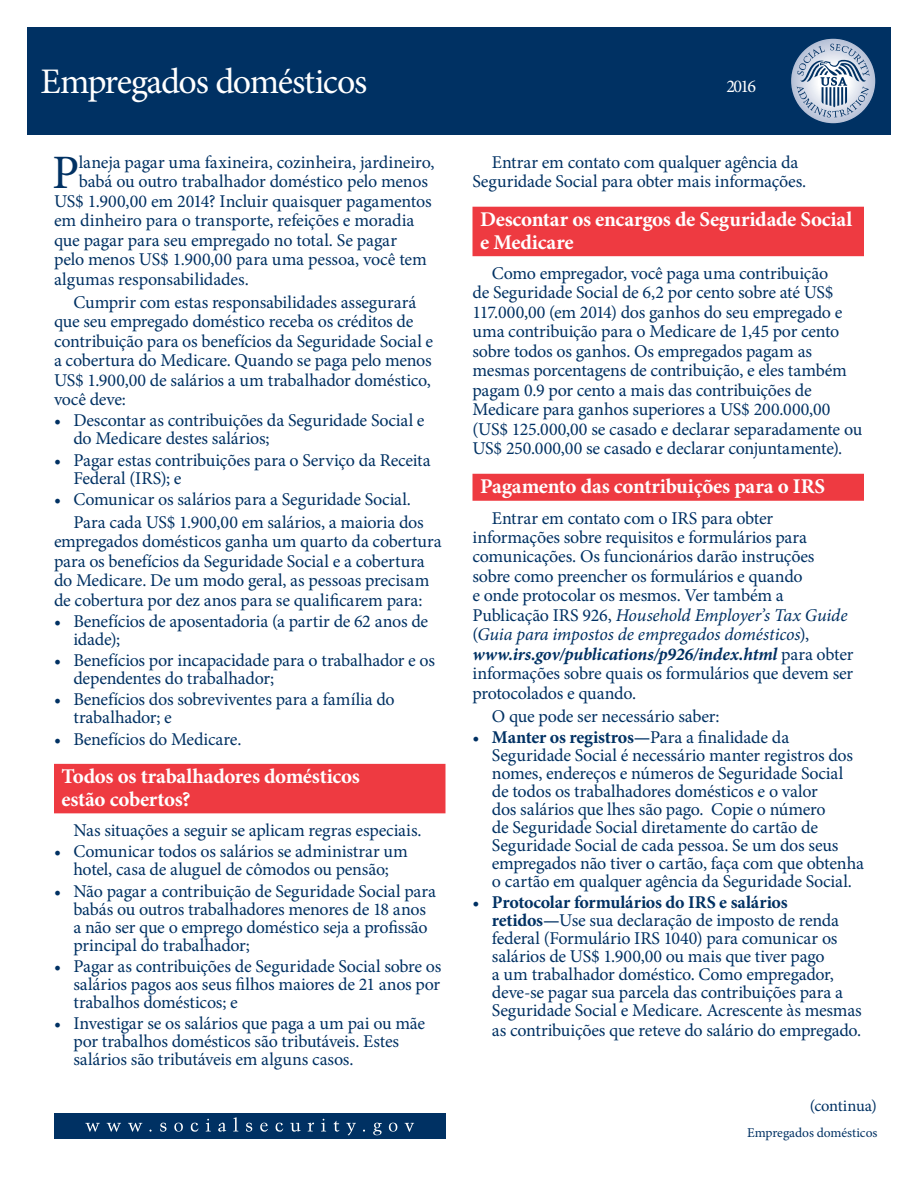
<style>
.page{position:relative;width:918px;height:1188px;background:#fff}
.page>*{position:absolute;margin:0;border:0;box-sizing:border-box;transform-origin:0 0}
.Intro_Paragraph{font:48px "Minion Pro";color:#003163}
.Pub_Title{font:36px "Minion Pro";letter-spacing:-.035em;color:#fff}
.H1-2{font:700 21px/22.5px "Minion Pro";letter-spacing:-.015em;color:#fff}
.H1-1{font:700 21px "Minion Pro";letter-spacing:-.01em;color:#fff}
.Paragraph{font:18px/19.5px "Minion Pro";letter-spacing:-.01em;color:#003163}
.Intro_Paragraph-2{font:18px "Minion Pro";letter-spacing:-.01em;color:#003163}
.Title_Date{font:18px "Minion Pro";color:#fff}
.t1{font:16.5px "Minion Pro";letter-spacing:-.005em;color:#003163}
.t2{font:13.5px "Minion Pro";letter-spacing:-.005em;color:#003163}
.s1{font-style:italic}
.s2{font-weight:700;font-style:italic}
.s3{font-weight:700}
</style>
<div class="page">
<div style="left:27px;top:27px;width:864px;height:108px;background:#003163"></div>
<div style="left:54px;top:1114px;width:392px;height:25px;background:#003163"></div>
<svg style="left:85px;top:1117px;width:329px;height:19px"></svg>
<svg style="left:790px;top:38px;width:86px;height:86px"></svg>
<svg style="left:797px;top:44px;width:73px;height:74px;background:#9eafc5"></svg>
<div style="left:54px;top:764px;width:392px;height:49px;background:#ee3a41"></div>
<div style="left:472px;top:207px;width:392px;height:49px;background:#ee3a41"></div>
<div style="left:472px;top:474px;width:392px;height:27px;background:#ee3a41"></div>
<p class="Pub_Title" style="left:40px;top:57px;width:328px">Empregados domésticos</p>
<p class="Intro_Paragraph" style="left:52px;top:140px;width:29px">P</p>
<p class="Intro_Paragraph-2" style="left:79px;top:150px;width:357px">laneja pagar uma faxineira, cozinheira, jardineiro,</p>
<p class="Intro_Paragraph-2" style="left:79px;top:170px;width:351px">babá ou outro trabalhador doméstico pelo menos</p>
<p class="Intro_Paragraph-2" style="left:54px;top:189px;width:379px">US$ 1.900,00 em 2014? Incluir quaisquer pagamentos</p>
<p class="Intro_Paragraph-2" style="left:54px;top:209px;width:362px">em dinheiro para o transporte, refeições e moradia</p>
<p class="Intro_Paragraph-2" style="left:54px;top:228px;width:345px">que pagar para seu empregado no total. Se pagar</p>
<p class="Intro_Paragraph-2" style="left:54px;top:248px;width:374px">pelo menos US$ 1.900,00 para uma pessoa, você tem</p>
<p class="Intro_Paragraph-2" style="left:54px;top:267px;width:196px">algumas responsabilidades.</p>
<p class="Paragraph" style="left:54px;top:292px;width:381px;text-indent:19px">Cumprir com estas responsabilidades assegurará que seu empregado doméstico receba os créditos de contribuição para os benefícios da Seguridade Social e a cobertura do Medicare. Quando se paga pelo menos US$ 1.900,00 de salários a um trabalhador doméstico, você deve:</p>
<p class="Paragraph" style="left:73px;top:412px;width:353px;line-height:18px;text-indent:-19px">• Descontar as contribuições da Seguridade Social e do Medicare destes salários;</p>
<p class="Paragraph" style="left:73px;top:451px;width:359px;line-height:18px;text-indent:-19px">• Pagar estas contribuições para o Serviço da Receita<br>Federal (IRS); e</p>
<p class="Paragraph" style="left:54px;top:490px;width:359px">• Comunicar os salários para a Seguridade Social.</p>
<p class="Paragraph" style="left:54px;top:512px;width:389px;text-indent:19px">Para cada US$ 1.900,00 em salários, a maioria dos empregados domésticos ganha um quarto da cobertura para os benefícios da Seguridade Social e a cobertura do Medicare. De um modo geral, as pessoas precisam de cobertura por dez anos para se qualificarem para:</p>
<p class="Paragraph" style="left:73px;top:612px;width:356px;line-height:18px;text-indent:-19px">• Benefícios de aposentadoria (a partir de 62 anos de idade);</p>
<p class="Paragraph" style="left:73px;top:652px;width:363px;line-height:18px;text-indent:-19px">• Benefícios por incapacidade para o trabalhador e os dependentes do trabalhador;</p>
<p class="Paragraph" style="left:73px;top:691px;width:323px;line-height:18px;text-indent:-19px">• Benefícios dos sobreviventes para a família do trabalhador; e</p>
<p class="Paragraph" style="left:54px;top:729px;width:189px">• Benefícios do Medicare.</p>
<h1 class="H1-2" style="left:62px;top:765px;width:300px">Todos os trabalhadores domésticos estão cobertos?</h1>
<p class="Paragraph" style="left:73px;top:821px;width:350px">Nas situações a seguir se aplicam regras especiais.</p>
<p class="Paragraph" style="left:54px;top:843px;width:356px;line-height:18px;text-align:center">• Comunicar todos os salários se administrar um hotel, casa de aluguel de cômodos ou pensão;</p>
<p class="Paragraph" style="left:73px;top:882px;width:364px;line-height:18px;text-indent:-19px">• Não pagar a contribuição de Seguridade Social para babás ou outros trabalhadores menores de 18 anos a não ser que o emprego doméstico seja a profissão principal do trabalhador;</p>
<p class="Paragraph" style="left:73px;top:957px;width:369px;line-height:18px;text-align:justify;text-indent:-19px">• Pagar as contribuições de Seguridade Social sobre os salários pagos aos seus filhos maiores de 21 anos por trabalhos domésticos; e</p>
<p class="Paragraph" style="left:73px;top:1014px;width:353px;line-height:18px;text-indent:-19px">• Investigar se os salários que paga a um pai ou mãe por trabalhos domésticos são tributáveis. Estes salários são tributáveis em alguns casos.</p>
<p class="Title_Date" style="left:726px;top:74px;width:31px">2016</p>
<p class="Paragraph" style="left:472px;top:153px;width:335px;text-indent:19px">Entrar em contato com qualquer agência da<br>Seguridade Social para obter mais informações.</p>
<h1 class="H1-2" style="left:480px;top:208px;width:374px">Descontar os encargos de Seguridade Social e Medicare</h1>
<p class="Paragraph" style="left:472px;top:264px;width:391px;text-indent:19px">Como empregador, você paga uma contribuição<br>de Seguridade Social de 6,2 por cento sobre até US$ 117.000,00 (em 2014) dos ganhos do seu empregado e uma contribuição para o Medicare de 1,45 por cento sobre todos os ganhos. Os empregados pagam as mesmas porcentagens de contribuição, e eles também pagam 0.9 por cento a mais das contribuições de Medicare para ganhos superiores a US$ 200.000,00 (US$ 125.000,00 se casado e declarar separadamente ou US$ 250.000,00 se casado e declarar conjuntamente).</p>
<h1 class="H1-1" style="left:480px;top:472px;width:347px">Pagamento das contribuições para o IRS</h1>
<p class="Paragraph" style="left:472px;top:508px;width:382px;text-indent:19px">Entrar em contato com o IRS para obter informações sobre requisitos e formulários para comunicações. Os funcionários darão instruções sobre como preencher os formulários e quando<br>e onde protocolar os mesmos. Ver também a Publicação IRS 926, <span class="s1">Household Employer’s Tax Guide </span>(<span class="s1">Guia para impostos de empregados domésticos</span>), <span class="s2">www.irs.gov/publications/p926/index.html</span> para obter informações sobre quais os formulários que devem ser protocolados e quando.</p>
<p class="Paragraph" style="left:492px;top:706px;width:229px">O que pode ser necessário saber:</p>
<p class="Paragraph" style="left:492px;top:728px;width:374px;line-height:18px;text-indent:-19px">• <span class="s3">Manter os registros—</span>Para a finalidade da Seguridade Social é necessário manter registros dos nomes, endereços e números de Seguridade Social de todos os trabalhadores domésticos e o valor<br>dos salários que lhes são pago. Copie o número<br>de Seguridade Social diretamente do cartão de Seguridade Social de cada pessoa. Se um dos seus empregados não tiver o cartão, faça com que obtenha o cartão em qualquer agência da Seguridade Social.</p>
<p class="Paragraph" style="left:492px;top:893px;width:371px;line-height:18.1px;text-indent:-19px">• <span class="s3">Protocolar formulários do IRS e salários retidos—</span>Use sua declaração de imposto de renda federal (Formulário IRS 1040) para comunicar os salários de US$ 1.900,00 ou mais que tiver pago<br>a um trabalhador doméstico. Como empregador, deve-se pagar sua parcela das contribuições para a Seguridade Social e Medicare. Acrescente às mesmas as contribuições que reteve do salário do empregado.</p>
<p class="t1" style="left:810px;top:1095px;width:69px">(continua)</p>
<p class="t2" style="left:747px;top:1124px;width:132px">Empregados domésticos</p>
</div>
